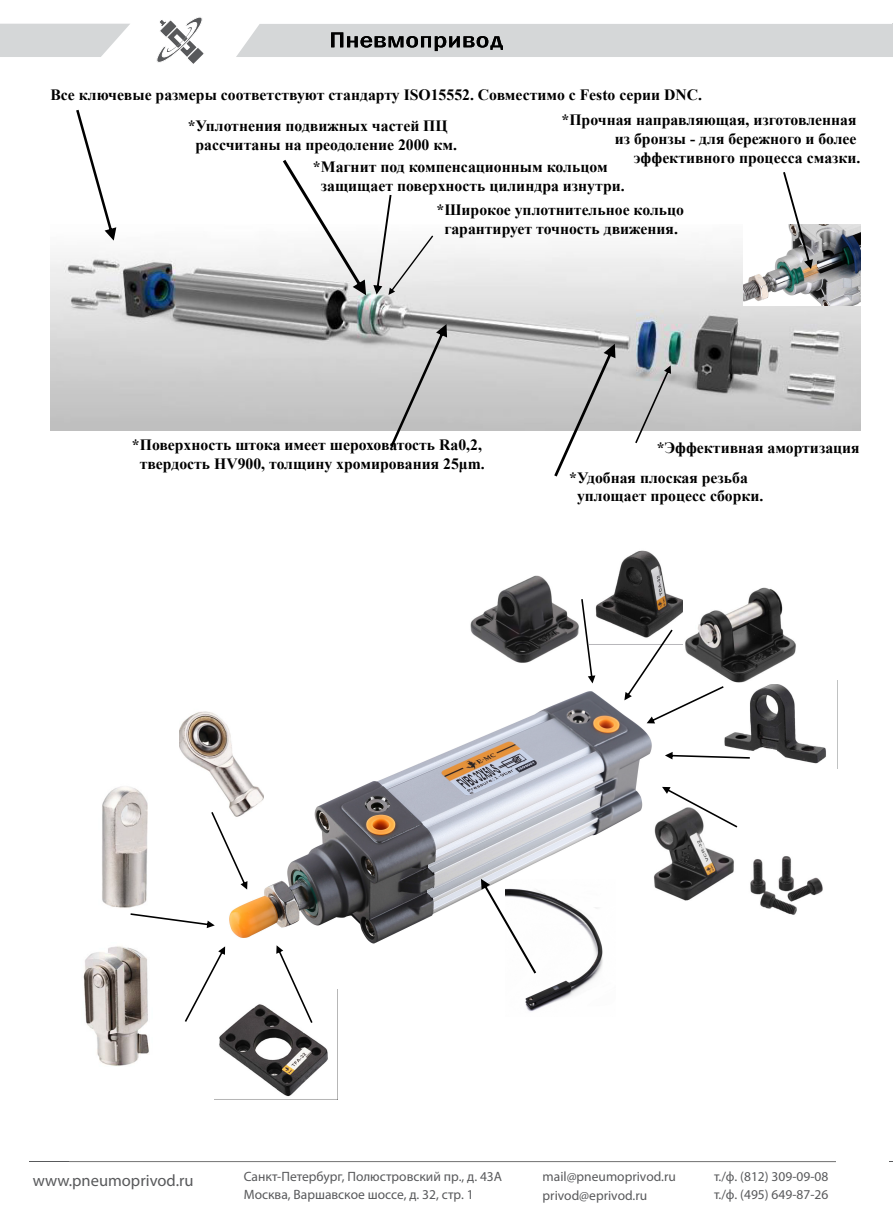
<style>
.page{position:relative;width:893px;height:1221px;background:#fff}
.page>*{position:absolute;margin:0;border:0;box-sizing:border-box;transform-origin:0 0}
.t1{font:16.5px "Myriad Pro";color:#58595b}
.t2{font:700 15.75px/18.9px "Times New Roman";color:#000}
.t3{font:13.5px/18px "Myriad Pro";color:#58595b}
</style>
<div class="page">
<svg style="left:0;top:24px;width:130px;height:33px;background:#d9dbdc"></svg>
<svg style="left:156px;top:17px;width:48px;height:47px"></svg>
<svg style="left:236px;top:24px;width:657px;height:33px;background:#cacccd"></svg>
<hr style="left:30px;top:1161px;width:805px;height:1px;background:#58595b">
<hr style="left:69px;top:1161px;width:766px;height:1px;background:#7f7f7f">
<img style="left:50px;top:227px;width:810px;height:203px">
<svg style="left:76px;top:110px;width:40px;height:130px"></svg>
<svg style="left:283px;top:160px;width:83px;height:135px"></svg>
<svg style="left:373px;top:195px;width:60px;height:100px"></svg>
<svg style="left:390px;top:324px;width:57px;height:123px;background:#c5c5c5"></svg>
<svg style="left:554px;top:344px;width:61px;height:132px"></svg>
<svg style="left:635px;top:365px;width:36px;height:78px;background:#c1c1c2"></svg>
<img style="left:744px;top:224px;width:116px;height:81px">
<svg style="left:783px;top:172px;width:30px;height:97px"></svg>
<img style="left:225px;top:675px;width:430px;height:275px">
<img style="left:219px;top:989px;width:119px;height:109px">
<img style="left:83px;top:946px;width:66px;height:120px">
<img style="left:102px;top:786px;width:46px;height:122px">
<img style="left:179px;top:704px;width:84px;height:118px">
<img style="left:525px;top:879px;width:91px;height:132px">
<img style="left:651px;top:802px;width:172px;height:124px">
<img style="left:724px;top:684px;width:102px;height:80px">
<img style="left:698px;top:587px;width:98px;height:96px">
<img style="left:595px;top:550px;width:88px;height:79px">
<img style="left:470px;top:575px;width:109px;height:88px">
<svg style="left:276px;top:945px;width:37px;height:77px"></svg>
<svg style="left:481px;top:878px;width:55px;height:95px"></svg>
<svg style="left:211px;top:812px;width:36px;height:77px"></svg>
<svg style="left:130px;top:913px;width:85px;height:15px"></svg>
<svg style="left:581px;top:599px;width:14px;height:84px"></svg>
<svg style="left:624px;top:629px;width:100px;height:94px"></svg>
<svg style="left:665px;top:751px;width:85px;height:8px"></svg>
<svg style="left:662px;top:786px;width:75px;height:41px"></svg>
<svg style="left:185px;top:946px;width:40px;height:75px"></svg>
<p class="t2" style="left:562px;top:82px;width:296px;line-height:24.8px;text-indent:-511px">Все ключевые размеры соответствуют стандарту ISO15552. Совместимо с Festo серии DNC.<br>*Прочная направляющая, изготовленная</p>
<p class="t2" style="left:615px;top:129px;width:247px;text-align:right">из бронзы - для бережного и более эффективного процесса смазки.</p>
<p class="t2" style="left:188px;top:115px;width:271px;text-align:center">*Уплотнения подвижных частей ПЦ рассчитаны на преодоление 2000 км.</p>
<p class="t2" style="left:321px;top:157px;width:305px;text-indent:-8px">*Магнит под компенсационным кольцом защищает поверхность цилиндра изнутри.</p>
<p class="t2" style="left:436px;top:200px;width:249px;text-align:center">*Широкое уплотнительное кольцо гарантирует точность движения.</p>
<p class="t2" style="left:132px;top:435px;width:351px">*Поверхность штока имеет шероховатость Ra0,2,</p>
<p class="t2" style="left:657px;top:438px;width:205px">*Эффективная амортизация</p>
<p class="t2" style="left:140px;top:454px;width:346px">твердость HV900, толщину хромирования 25μm.</p>
<p class="t2" style="left:577px;top:467px;width:188px;text-indent:-8px">*Удобная плоская резьба уплощает процесс сборки.</p>
<p class="t1" style="left:33px;top:1169px;width:162px">www.pneumoprivod.ru</p>
<p class="t3" style="left:244px;top:1167px;width:260px">Санкт-Петербург, Полюстровский пр., д. 43А<br>Москва, Варшавское шоссе, д. 32, стр. 1</p>
<p class="t3" style="left:543px;top:1167px;width:135px">mail@pneumoprivod.ru privod@eprivod.ru</p>
<p class="t3" style="left:714px;top:1167px;width:116px">т./ф. (812) 309-09-08 т./ф. (495) 649-87-26</p>
</div>
